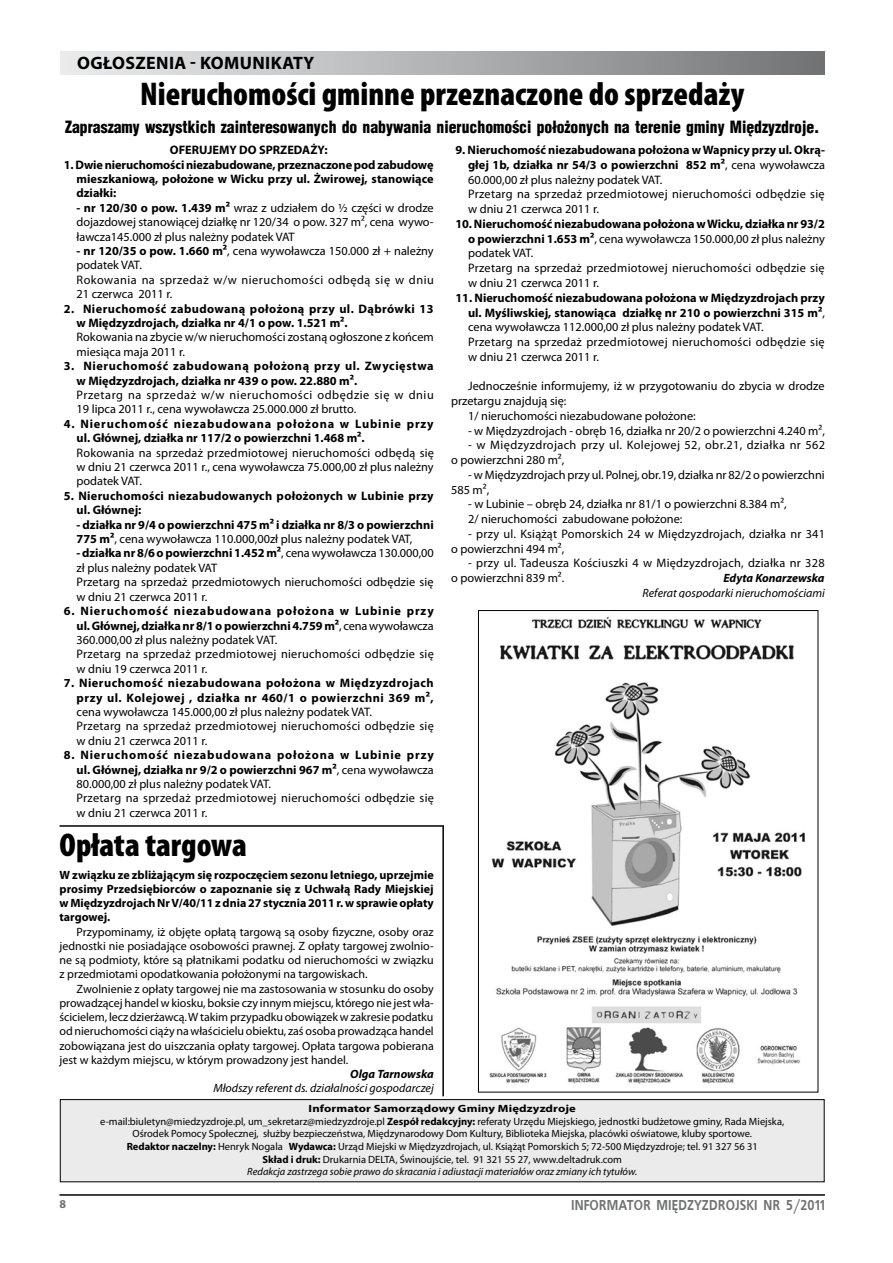
<style>
.page{position:relative;width:893px;height:1263px;background:#fff}
.page>*{position:absolute;margin:0;border:0;box-sizing:border-box;transform-origin:0 0}
.t1{font:900 condensed 33px "Myriad Pro";color:#000}
.t2{font:700 18px "Myriad Pro";letter-spacing:.02em;color:#000}
.t3{font:900 16.5px "Switzerland Cond";color:#000;scale:.95 1}
.t4{font:700 14.25px "EFN Bureau";color:#707172}
.t5{font:12.3px/14.4px "Myriad Pro";color:#000}
.t6{font:700 12.3px/14.4px "Myriad Pro";letter-spacing:.025em;color:#000}
.t7{font:700 12.3px/14.4px "Myriad Pro";color:#000}
.t8{font:12.3px/14.4px "Myriad Pro";letter-spacing:.04em;color:#000}
.t9{font:700 12.3px/14.4px "Myriad Pro";letter-spacing:.06em;color:#000}
.t10{font:12.3px/14.7px "Myriad Pro";letter-spacing:.02em;color:#000}
.t11{font:12.3px/14.7px "Myriad Pro";letter-spacing:.03em;color:#000}
.t12{font:12px/14.2px "Myriad Pro";color:#000;text-align:justify}
.t13{font:700 12px/14.2px "Myriad Pro";color:#000;text-align:justify}
.t14{font:italic 12px "Myriad Pro";color:#000}
.t15{font:italic 700 12px "Myriad Pro";color:#000}
.t16{font:700 12px "Myriad Pro";color:#707172}
.t17{font:10.5px/12.6px "Myriad Pro";color:#000;text-align:center}
.s1{font-weight:700}
.s2{font-weight:400}
.s3{font-style:italic}
</style>
<div class="page">
<hr style="left:60px;top:1194px;width:765px;height:2px;background:#000">
<div style="left:60px;top:1099px;width:764px;height:83px;background:#ebebec"></div>
<div style="left:60px;top:1099px;width:765px;height:83px;border:1px solid #000"></div>
<div style="left:60px;top:51px;width:765px;height:23px;background:linear-gradient(to right,#edeeef,#737477)"></div>
<img style="left:489px;top:610px;width:330px;height:482px">
<hr style="left:60px;top:825px;width:384px;height:2px;background:#000">
<hr style="left:442px;top:826px;width:2px;height:270px;background:#000">
<h2 class="t2" style="left:77px;top:52px;width:237px">ogłoszenia - komunikaty</h2>
<h1 class="t1" style="left:140px;top:76px;width:606px">Nieruchomości gminne przeznaczone do sprzedaży</h1>
<h3 class="t3" style="left:65px;top:117px;width:795px">Zapraszamy wszystkich zainteresowanych do nabywania nieruchomości położonych na terenie gminy Międzyzdroje.</h3>
<p class="t7" style="left:170px;top:142px;width:159px">OFERUJEMY DO SPRZEDAŻY:</p>
<p class="t6" style="left:77px;top:157px;width:359px;text-align:justify;text-indent:-13px">1. Dwie nieruchomości niezabudowane, przeznaczone pod zabudowę mieszkaniową, położone w Wicku przy ul. Żwirowej, stanowiące działki:</p>
<p class="t5" style="left:77px;top:200px;width:359px;text-align:justify"><span class="s1">- nr 120/30 o pow. 1.439 m²</span> wraz z udziałem do ½ części w drodze dojazdowej stanowiącej działkę nr 120/34 o pow. 327 m², cena wywo&shy;ławcza145.000 zł plus należny podatek VAT</p>
<p class="t5" style="left:77px;top:243px;width:359px"><span class="s1">- nr 120/35 o pow. 1.660 m²</span>, cena wywoławcza 150.000 zł + należny podatek VAT.<br>Rokowania na sprzedaż w/w nieruchomości odbędą się w dniu 21 czerwca 2011 r.</p>
<p class="t6" style="left:77px;top:301px;width:359px;text-indent:-13px">2. Nieruchomość zabudowaną położoną przy ul. Dąbrówki 13 w Międzyzdrojach, działka nr 4/1 o pow. 1.521 m².</p>
<p class="t5" style="left:77px;top:330px;width:359px">Rokowania na zbycie w/w nieruchomości zostaną ogłoszone z końcem miesiąca maja 2011 r.</p>
<p class="t6" style="left:77px;top:358px;width:359px;text-indent:-13px">3. Nieruchomość zabudowaną położoną przy ul. Zwycięstwa w Międzyzdrojach, działka nr 439 o pow. 22.880 m².</p>
<p class="t8" style="left:77px;top:387px;width:359px">Przetarg na sprzedaż w/w nieruchomości odbędzie się w dniu<br>19 lipca 2011 r., cena wywoławcza 25.000.000 zł brutto.</p>
<p class="t9" style="left:77px;top:416px;width:359px;text-indent:-13px">4. Nieruchomość niezabudowana położona w Lubinie przy ul. Głównej, działka nr 117/2 o powierzchni 1.468 m².</p>
<p class="t5" style="left:77px;top:445px;width:359px;text-align:justify">Rokowania na sprzedaż przedmiotowej nieruchomości odbędą się w dniu 21 czerwca 2011 r., cena wywoławcza 75.000,00 zł plus należny podatek VAT.</p>
<p class="t6" style="left:77px;top:488px;width:359px;text-indent:-13px">5. Nieruchomości niezabudowanych położonych w Lubinie przy ul. Głównej:</p>
<p class="t7" style="left:77px;top:517px;width:359px">- działka nr 9/4 o powierzchni 475 m² i działka nr 8/3 o powierzchni<br>775 m²<span class="s2">, cena wywoławcza 110.000,00zł plus należny podatek VAT,</span></p>
<p class="t5" style="left:77px;top:546px;width:359px"><span class="s1">- działka nr 8/6 o powierzchni 1.452 m²</span>, cena wywoławcza 130.000,00 zł plus należny podatek VAT<br>Przetarg na sprzedaż przedmiotowych nieruchomości odbędzie się w dniu 21 czerwca 2011 r.</p>
<p class="t5" style="left:77px;top:604px;width:359px;text-indent:-13px"><span class="s1">6. Nieruchomość niezabudowana położona w Lubinie przy ul. Głównej, działka nr 8/1 o powierzchni 4.759 m²</span>, cena wywoławcza 360.000,00 zł plus należny podatek VAT.<br>Przetarg na sprzedaż przedmiotowej nieruchomości odbędzie się w dniu 19 czerwca 2011 r.</p>
<p class="t6" style="left:64px;top:675px;width:371px;text-align:right">7. Nieruchomość niezabudowana położona w Międzyzdrojach przy ul. Kolejowej , działka nr 460/1 o powierzchni 369 m²,</p>
<p class="t5" style="left:77px;top:704px;width:359px">cena wywoławcza 145.000,00 zł plus należny podatek VAT.<br>Przetarg na sprzedaż przedmiotowej nieruchomości odbędzie się w dniu 21 czerwca 2011 r.</p>
<p class="t5" style="left:77px;top:747px;width:359px;text-indent:-13px"><span class="s1">8. Nieruchomość niezabudowana położona w Lubinie przy ul. Głównej, działka nr 9/2 o powierzchni 967 m²</span>, cena wywoławcza 80.000,00 zł plus należny podatek VAT.<br>Przetarg na sprzedaż przedmiotowej nieruchomości odbędzie się w dniu 21 czerwca 2011 r.</p>
<h1 class="t1" style="left:60px;top:826px;width:189px">Opłata targowa</h1>
<p class="t13" style="left:60px;top:867px;width:376px">W związku ze zbliżającym się rozpoczęciem sezonu letniego, uprzejmie prosimy Przedsiębiorców o zapoznanie się z Uchwałą Rady Miejskiej w Międzyzdrojach Nr V/40/11 z dnia 27 stycznia 2011 r. w sprawie opłaty targowej.</p>
<p class="t12" style="left:60px;top:924px;width:376px;text-indent:17px">Przypominamy, iż objęte opłatą targową są osoby fizyczne, osoby oraz jednostki nie posiadające osobowości prawnej. Z opłaty targowej zwolnio&shy;ne są podmioty, które są płatnikami podatku od nieruchomości w związku z przedmiotami opodatkowania położonymi na targowiskach.</p>
<p class="t12" style="left:60px;top:981px;width:376px;text-indent:17px">Zwolnienie z opłaty targowej nie ma zastosowania w stosunku do osoby prowadzącej handel w kiosku, boksie czy innym miejscu, którego nie jest wła&shy;ścicielem, lecz dzierżawcą. W takim przypadku obowiązek w zakresie podatku od nieruchomości ciąży na właścicielu obiektu, zaś osoba prowadząca handel zobowiązana jest do uiszczania opłaty targowej. Opłata targowa pobierana jest w każdym miejscu, w którym prowadzony jest handel.</p>
<p class="t15" style="left:350px;top:1066px;width:85px">Olga Tarnowska</p>
<p class="t14" style="left:213px;top:1081px;width:222px">Młodszy referent ds. działalności gospodarczej</p>
<p class="t5" style="left:468px;top:142px;width:358px;text-indent:-13px"><span class="s1">9. Nieruchomość niezabudowana położona w Wapnicy przy ul. Okrą&shy;głej 1b, działka nr 54/3 o powierzchni 852 m²</span>, cena wywoławcza 60.000,00 zł plus należny podatek VAT.<br>Przetarg na sprzedaż przedmiotowej nieruchomości odbędzie się w dniu 21 czerwca 2011 r.</p>
<p class="t5" style="left:468px;top:216px;width:358px;text-indent:-13px"><span class="s1">10. Nieruchomość niezabudowana położona w Wicku, działka nr 93/2 o powierzchni 1.653 m²</span>, cena wywoławcza 150.000,00 zł plus należny podatek VAT.<br>Przetarg na sprzedaż przedmiotowej nieruchomości odbędzie się w dniu 21 czerwca 2011 r.</p>
<p class="t5" style="left:468px;top:290px;width:358px;text-indent:-13px"><span class="s1">11. Nieruchomość niezabudowana położona w Międzyzdrojach przy ul. Myśliwskiej, stanowiąca działkę nr 210 o powierzchni 315 m²</span>, cena wywoławcza 112.000,00 zł plus należny podatek VAT.<br>Przetarg na sprzedaż przedmiotowej nieruchomości odbędzie się w dniu 21 czerwca 2011 r.</p>
<p class="t5" style="left:468px;top:379px;width:358px">Jednocześnie informujemy, iż w przygotowaniu do zbycia w drodze</p>
<p class="t5" style="left:451px;top:394px;width:117px">przetargu znajdują się:</p>
<p class="t5" style="left:468px;top:408px;width:229px">1/ nieruchomości niezabudowane położone:</p>
<p class="t5" style="left:468px;top:423px;width:358px">- w Międzyzdrojach - obręb 16, działka nr 20/2 o powierzchni 4.240 m²,</p>
<p class="t11" style="left:451px;top:438px;width:376px;text-indent:17px">- w Międzyzdrojach przy ul. Kolejowej 52, obr.21, działka nr 562 o powierzchni 280 m²,</p>
<p class="t5" style="left:451px;top:467px;width:375px;text-indent:17px">- w Międzyzdrojach przy ul. Polnej, obr.19, działka nr 82/2 o powierzchni<br>585 m²,</p>
<p class="t5" style="left:468px;top:497px;width:320px">- w Lubinie – obręb 24, działka nr 81/1 o powierzchni 8.384 m²,<br>2/ nieruchomości zabudowane położone:</p>
<p class="t5" style="left:451px;top:526px;width:376px;text-indent:17px">- przy ul. Książąt Pomorskich 24 w Międzyzdrojach, działka nr 341 o powierzchni 494 m²,</p>
<p class="t10" style="left:451px;top:556px;width:375px;text-indent:17px">- przy ul. Tadeusza Kościuszki 4 w Międzyzdrojach, działka nr 328 o powierzchni 839 m².</p>
<p class="t15" style="left:723px;top:570px;width:103px">Edyta Konarzewska</p>
<p class="t14" style="left:643px;top:585px;width:184px">Referat gospodarki nieruchomościami</p>
<p class="t17" style="left:100px;top:1102px;width:686px"><span class="s1">Informator Samorządowy Gminy Międzyzdroje<br></span>e-mail:biuletyn@miedzyzdroje.pl, um_sekretarz@miedzyzdroje.pl <span class="s1">Zespół redakcyjny:</span> referaty Urzędu Miejskiego, jednostki budżetowe gminy, Rada Miejska, Ośrodek Pomocy Społecznej, służby bezpieczeństwa, Międzynarodowy Dom Kultury, Biblioteka Miejska, placówki oświatowe, kluby sportowe.<br><span class="s1">Redaktor naczelny:</span> Henryk Nogala <span class="s1">Wydawca:</span> Urząd Miejski w Międzyzdrojach, ul. Książąt Pomorskich 5; 72-500 Międzyzdroje; tel. 91 327 56 31<br><span class="s1">Skład i druk:</span> Drukarnia DELTA, Świnoujście, tel. 91 321 55 27, www.deltadruk.com<br><span class="s3">Redakcja zastrzega sobie prawo do skracania i adiustacji materiałów oraz zmiany ich tytułów.</span></p>
<p class="t16" style="left:60px;top:1196px;width:8px">8</p>
<p class="t4" style="left:571px;top:1194px;width:256px">INFORMATOR MI ĘDZYZDROJSKI NR 5/2011</p>
</div>
